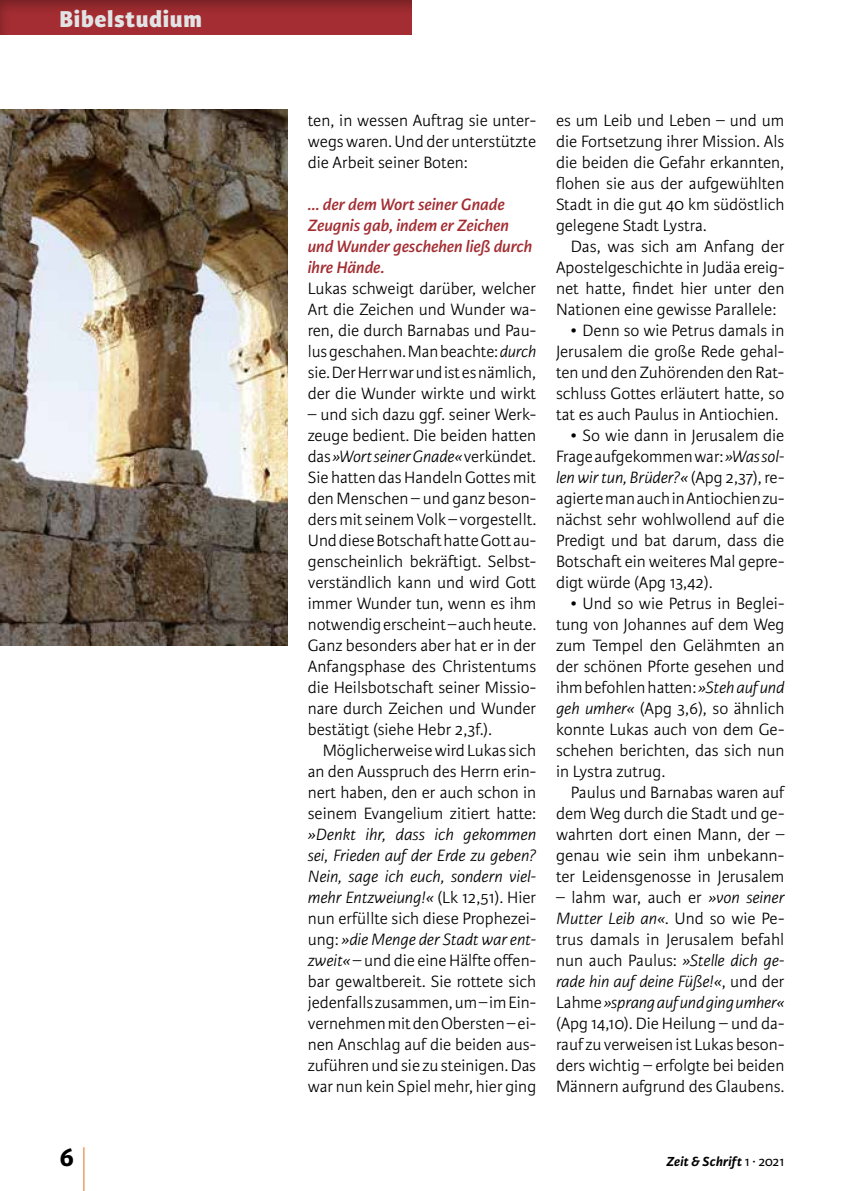
<style>
.page{position:relative;width:844px;height:1191px;background:#fff}
.page>*{position:absolute;margin:0;border:0;box-sizing:border-box;transform-origin:0 0}
.t1{font:300 59.5px "Karmina Sans Basic";color:#df7427;scale:.29 1}
.t2{font:700 28px "Karmina Sans Basic";color:#000}
.t3{font:800 24.5px "Karmina Sans Basic";letter-spacing:.025em;color:#e2e3e4}
.t4{font:300 17.5px/21px "Karmina Sans Basic";color:#000;text-align:justify}
.t5{font:italic 600 17.5px/21px "Karmina Sans Basic";color:#a32d32}
.t6{font:italic 700 14px "Karmina Sans Basic";letter-spacing:.015em;color:#000}
.s1{font-style:italic}
.s2{font-weight:400;font-style:normal}
</style>
<div class="page">
<div style="left:0;top:0;width:413px;height:35px;background:#000;opacity:.3"></div>
<img style="left:0;top:109px;width:288px;height:536px">
<h3 class="t3" style="left:60px;top:4px;width:144px">Bibelstudium</h3>
<p class="t4" style="left:308px;top:110px;width:230px">ten, in wessen Auftrag sie unter&shy;wegs waren. Und der unterstützte die Arbeit seiner Boten:</p>
<p class="t5" style="left:308px;top:194px;width:226px">… der dem Wort seiner Gnade<br>Zeugnis gab, indem er Zeichen und Wunder geschehen ließ durch ihre Hände.</p>
<p class="t4" style="left:308px;top:278px;width:230px">Lukas schweigt darüber, welcher Art die Zeichen und Wunder wa&shy;ren, die durch Barnabas und Pau&shy;lus geschahen. Man beachte: <span class="s1">durch </span>sie. Der Herr war und ist es nämlich, der die Wunder wirkte und wirkt</p>
<p class="t4" style="left:308px;top:404px;width:230px">– und sich dazu ggf. seiner Werk&shy;zeuge bedient. Die beiden hatten das <span class="s1">»Wort seiner Gnade«</span> verkündet.<br>Sie hatten das Handeln Gottes mit den Menschen – und ganz beson&shy;ders mit seinem Volk – vorgestellt.<br>Und diese Botschaft hatte Gott au&shy;genscheinlich bekräftigt. Selbst&shy;verständlich kann und wird Gott immer Wunder tun, wenn es ihm notwendig erscheint – auch heute.<br>Ganz besonders aber hat er in der Anfangsphase des Christentums die Heilsbotschaft seiner Missio&shy;nare durch Zeichen und Wunder bestätigt (siehe Hebr 2,3f.).</p>
<p class="t4" style="left:308px;top:740px;width:230px;text-indent:15px">Möglicherweise wird Lukas sich an den Ausspruch des Herrn erin&shy;nert haben, den er auch schon in seinem Evangelium zitiert hatte:</p>
<p class="t4" style="left:308px;top:824px;width:230px"><span class="s1">»Denkt ihr, dass ich gekommen sei, Frieden auf der Erde zu geben?<br>Nein, sage ich euch, sondern viel&shy;mehr Entzweiung!«</span> (Lk 12,51). Hier nun erfüllte sich diese Prophezei&shy;ung: <span class="s1">»die Menge der Stadt war ent&shy;zweit«</span> – und die eine Hälfte offen&shy;bar gewaltbereit. Sie rottete sich jedenfalls zusammen, um – im Ein&shy;vernehmen mit den Obersten – ei&shy;nen Anschlag auf die beiden aus&shy;zuführen und sie zu steinigen. Das war nun kein Spiel mehr, hier ging</p>
<p class="t4" style="left:556px;top:110px;width:230px">es um Leib und Leben – und um die Fortsetzung ihrer Mission. Als die beiden die Gefahr erkannten, flohen sie aus der aufgewühlten Stadt in die gut 40 km südöstlich gelegene Stadt Lystra.</p>
<p class="t4" style="left:556px;top:236px;width:230px;text-indent:15px">Das, was sich am Anfang der Apostelgeschichte in Judäa ereig&shy;net hatte, findet hier unter den Nationen eine gewisse Parallele:</p>
<p class="t4" style="left:556px;top:320px;width:230px;text-indent:15px">• Denn so wie Petrus damals in Jerusalem die große Rede gehal&shy;ten und den Zuhörenden den Rat&shy;schluss Gottes erläutert hatte, so tat es auch Paulus in Antiochien.</p>
<p class="t4" style="left:556px;top:425px;width:230px;text-indent:15px">• So wie dann in Jerusalem die Frage aufgekommen war: <span class="s1">»Was sol&shy;len wir tun, Brüder?«</span> (Apg 2,37), re&shy;agierte man auch in Antiochien zu&shy;nächst sehr wohlwollend auf die Predigt und bat darum, dass die Botschaft ein weiteres Mal gepre&shy;digt würde (Apg 13,42).</p>
<p class="t4" style="left:556px;top:593px;width:230px;text-indent:15px">• Und so wie Petrus in Beglei&shy;tung von Johannes auf dem Weg zum Tempel den Gelähmten an der schönen Pforte gesehen und ihm befohlen hatten: <span class="s1">»Steh auf und geh umher«</span> (Apg 3,6), so ähnlich konnte Lukas auch von dem Ge&shy;schehen berichten, das sich nun in Lystra zutrug.</p>
<p class="t4" style="left:556px;top:782px;width:230px;text-indent:15px">Paulus und Barnabas waren auf dem Weg durch die Stadt und ge&shy;wahrten dort einen Mann, der – genau wie sein ihm unbekann&shy;ter Leidensgenosse in Jerusalem</p>
<p class="t4" style="left:556px;top:887px;width:230px">– lahm war, auch er <span class="s1">»von seiner Mutter Leib an«</span>. Und so wie Pe&shy;trus damals in Jerusalem befahl nun auch Paulus: <span class="s1">»Stelle dich ge&shy;rade hin auf deine Füße!«</span>, und der Lahme <span class="s1">»sprang auf und ging umher« </span>(Apg 14,10). Die Heilung – und da&shy;rauf zu verweisen ist Lukas beson&shy;ders wichtig – erfolgte bei beiden Männern aufgrund des Glaubens.</p>
<h2 class="t2" style="left:60px;top:1141px;width:16px">6</h2>
<h1 class="t1" style="left:82px;top:1140px;width:17px">|</h1>
<p class="t6" style="left:666px;top:1153px;width:119px">Zeit &amp; Schrift <span class="s2">1 ∙ 2021</span></p>
</div>
